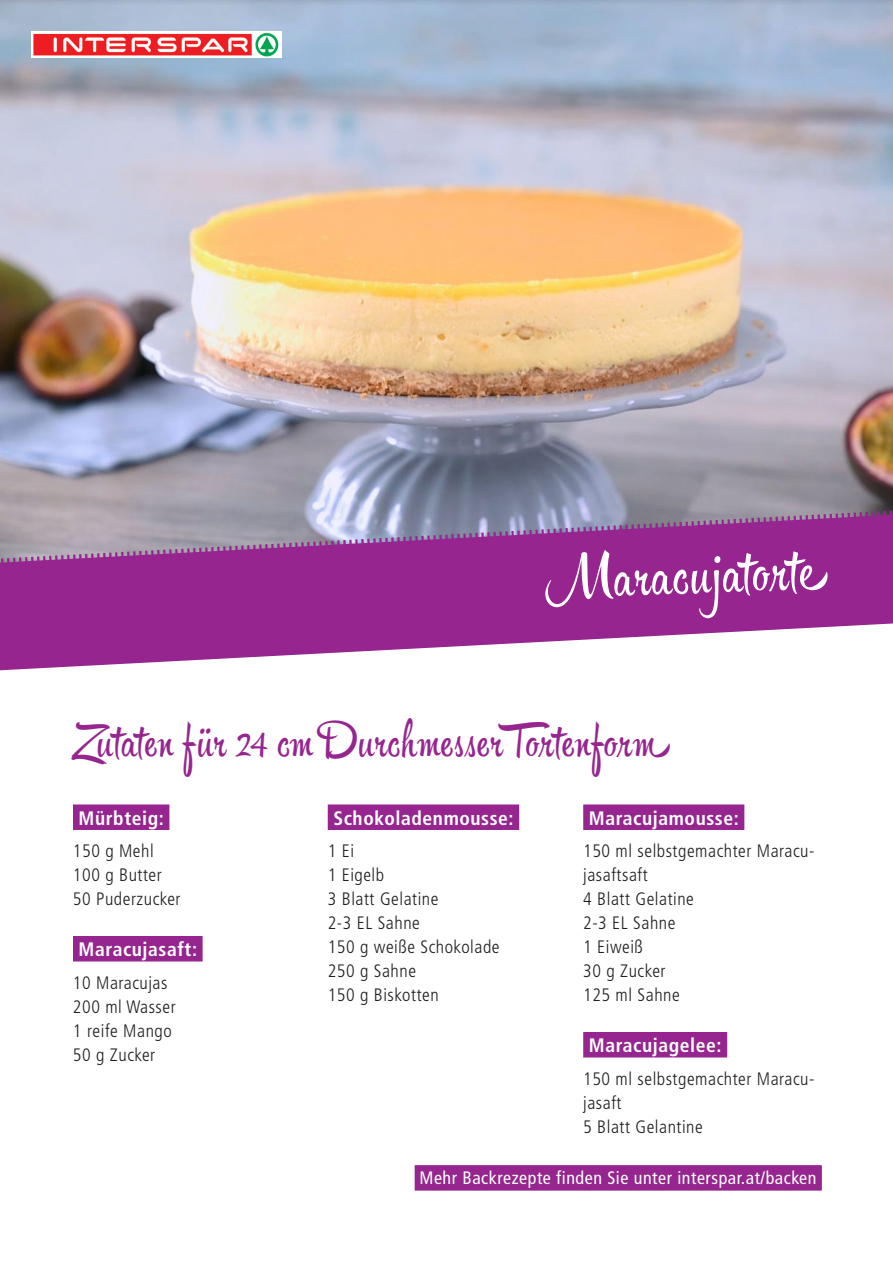
<style>
.page{position:relative;width:893px;height:1263px;background:#fff}
.page>*{position:absolute;margin:0;border:0;box-sizing:border-box;transform-origin:0 0}
.t1{font:54px "Hipster Script Pro";color:#fff}
.t2{font:42px "Hipster Script Pro";letter-spacing:.03em;color:#96258f}
.t3{font:700 condensed 19.5px "Frutiger LT Std";letter-spacing:.03em;color:#fff}
.t4{font:300 condensed 18px/24px "Frutiger LT Std";letter-spacing:.03em;color:#231f20}
.t5{font:condensed 18px "Frutiger LT Std";letter-spacing:.03em;color:#fff}
</style>
<div class="page">
<img style="left:0;top:0;width:893px;height:493px">
<svg style="left:0;top:613px;width:893px;height:58px;fill:#96258f"></svg>
<svg style="left:0;top:493px;width:893px;height:120px;background:#985099"></svg>
<div style="left:415px;top:1165px;width:407px;height:25px;background:#96258f"></div>
<img style="left:32px;top:32px;width:249px;height:26px">
<div style="left:583px;top:804px;width:161px;height:26px;background:#96258f"></div>
<div style="left:583px;top:1032px;width:144px;height:25px;background:#96258f"></div>
<div style="left:328px;top:804px;width:191px;height:26px;background:#96258f"></div>
<div style="left:73px;top:804px;width:96px;height:26px;background:#96258f"></div>
<div style="left:73px;top:936px;width:130px;height:25px;background:#96258f"></div>
<h1 class="t1" style="left:544px;top:546px;width:285px;rotate:-2deg">Maracujatorte</h1>
<h2 class="t2" style="left:72px;top:715px;width:600px">Zutaten für 24 cm Durchmesser Tortenform</h2>
<p class="t3" style="left:79px;top:806px;width:87px">Mürbteig:</p>
<p class="t4" style="left:73px;top:839px;width:109px">150 g Mehl<br>100 g Butter<br>50 Puderzucker</p>
<p class="t3" style="left:79px;top:938px;width:120px">Maracujasaft:</p>
<p class="t4" style="left:73px;top:971px;width:104px">10 Maracujas<br>200 ml Wasser<br>1 reife Mango<br>50 g Zucker</p>
<p class="t3" style="left:333px;top:806px;width:182px">Schokoladenmousse:</p>
<p class="t4" style="left:328px;top:839px;width:173px">1 Ei<br>1 Eigelb<br>3 Blatt Gelatine<br>2-3 EL Sahne<br>150 g weiße Schokolade<br>250 g Sahne<br>150 g Biskotten</p>
<p class="t3" style="left:589px;top:806px;width:151px">Maracujamousse:</p>
<p class="t4" style="left:583px;top:839px;width:233px">150 ml selbstgemachter Maracu&shy;jasaftsaft<br>4 Blatt Gelatine<br>2-3 EL Sahne<br>1 Eiweiß<br>30 g Zucker<br>125 ml Sahne</p>
<p class="t3" style="left:589px;top:1034px;width:134px">Maracujagelee:</p>
<p class="t4" style="left:583px;top:1067px;width:233px">150 ml selbstgemachter Maracu&shy;jasaft<br>5 Blatt Gelantine</p>
<p class="t5" style="left:419px;top:1167px;width:398px">Mehr Backrezepte finden Sie unter interspar.at/backen</p>
</div>
